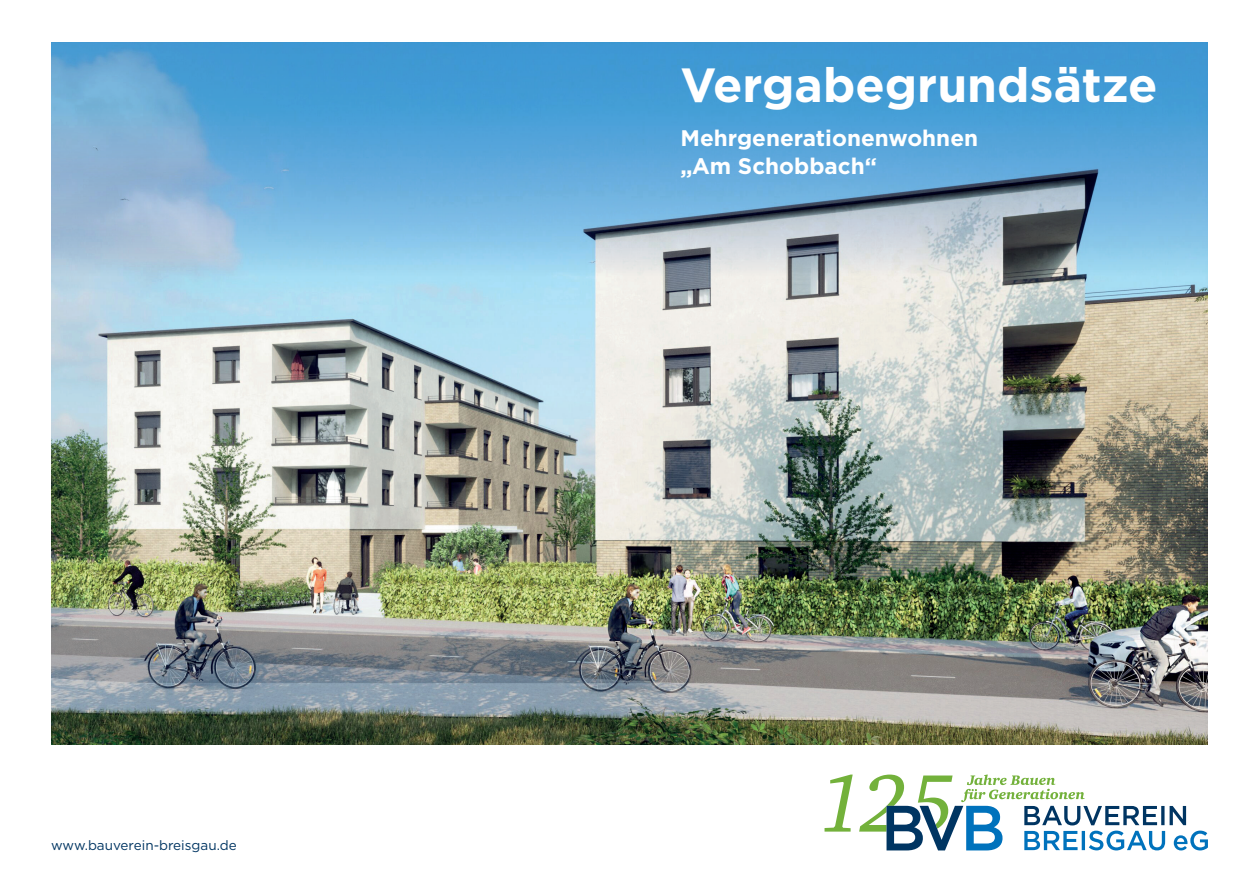
<style>
.page{position:relative;width:1259px;height:893px;background:#fff}
.page>*{position:absolute;margin:0;border:0;box-sizing:border-box;transform-origin:0 0}
.t1{font:700 48px "Gotham";color:#fff}
.t2{font:700 22.5px/28.5px "Gotham";color:#fff}
.t3{font:13.5px "Gotham";color:#003562}
</style>
<div class="page">
<img style="left:51px;top:276px;width:1157px;height:468px">
<svg style="left:51px;top:43px;width:1157px;height:233px;background:#6aa9d3"></svg>
<svg style="left:824px;top:774px;width:28px;height:58px"></svg>
<svg style="left:859px;top:774px;width:349px;height:76px"></svg>
<p class="t3" style="left:51px;top:837px;width:187px">www.bauverein-breisgau.de</p>
<h1 class="t1" style="left:680px;top:53px;width:478px">Vergabegrundsätze</h1>
<p class="t2" style="left:680px;top:123px;width:299px">Mehrgenerationenwohnen „Am Schobbach“</p>
</div>
